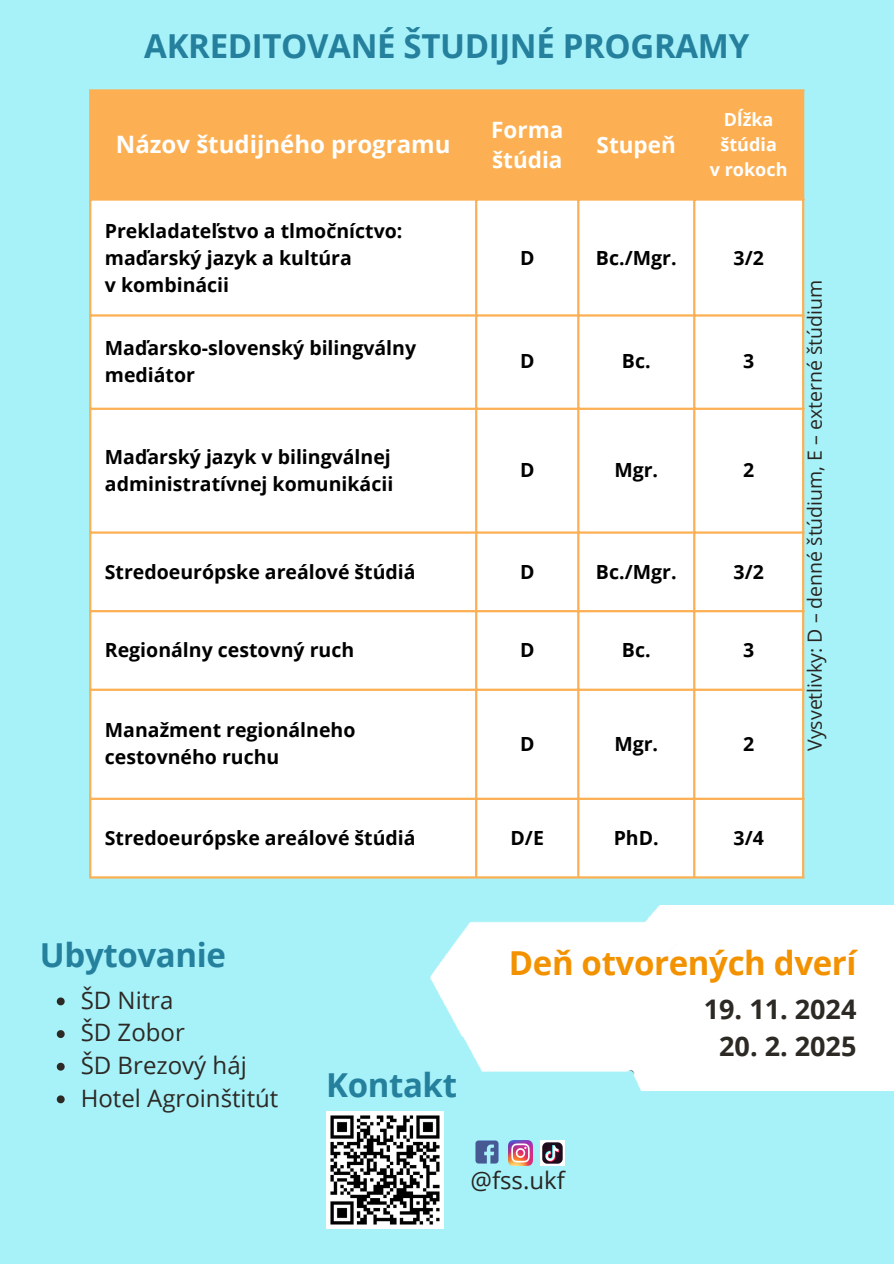
<style>
.page{position:relative;width:894px;height:1264px;background:#fff}
.page>*{position:absolute;margin:0;border:0;box-sizing:border-box;transform-origin:0 0}
.t1{font:700 33px "Open Sans";letter-spacing:-.01em;color:#24809c}
.t2{font:700 33px "Open Sans";letter-spacing:-.01em;color:#f39200}
.t3{font:700 27px "Open Sans";color:#2d2924}
.t4{font:24px "Open Sans";color:#2d2924}
.t5{font:700 24px "Open Sans";color:#fff}
.t6{font:24px "Open Sans";color:#282621}
.t7{font:700 22.5px/30.3px "Open Sans";color:#fff}
.t8{font:700 19.5px/27px "Open Sans";color:#000}
.t9{font:19.5px "Open Sans";color:#282621}
.t10{font:700 18px/24.8px "Open Sans";color:#fff}
</style>
<div class="page">
<div style="left:0;top:0;width:893px;height:1263px;background:#a7f1f9"></div>
<div style="left:91px;top:92px;width:710px;height:106px;background:#fcb053"></div>
<div style="left:91px;top:201px;width:710px;height:675px;background:#fff"></div>
<hr style="left:89px;top:92px;width:2px;height:784px;background:#fcb053">
<hr style="left:475px;top:92px;width:2px;height:784px;background:#fcb053">
<hr style="left:577px;top:92px;width:2px;height:784px;background:#fcb053">
<hr style="left:693px;top:92px;width:2px;height:784px;background:#fcb053">
<hr style="left:801px;top:92px;width:3px;height:784px;background:#fcb053">
<hr style="left:89px;top:89px;width:715px;height:3px;background:#fcb053">
<hr style="left:89px;top:198px;width:715px;height:3px;background:#fcb053">
<hr style="left:89px;top:314px;width:715px;height:2px;background:#fcb053">
<hr style="left:89px;top:407px;width:715px;height:3px;background:#fcb053">
<hr style="left:89px;top:531px;width:715px;height:2px;background:#fcb053">
<hr style="left:89px;top:610px;width:715px;height:2px;background:#fcb053">
<hr style="left:89px;top:688px;width:715px;height:3px;background:#fcb053">
<hr style="left:89px;top:797px;width:715px;height:3px;background:#fcb053">
<hr style="left:89px;top:876px;width:715px;height:2px;background:#fcb053">
<img style="left:508px;top:1140px;width:24px;height:25px">
<img style="left:475px;top:1140px;width:24px;height:24px">
<img style="left:540px;top:1140px;width:24px;height:25px">
<img style="left:326px;top:1111px;width:117px;height:117px">
<img style="left:430px;top:905px;width:463px;height:100px">
<img style="left:445px;top:943px;width:448px;height:147px">
<svg style="left:57px;top:997px;width:8px;height:8px"></svg>
<svg style="left:57px;top:1030px;width:8px;height:8px"></svg>
<svg style="left:57px;top:1062px;width:8px;height:8px"></svg>
<svg style="left:57px;top:1095px;width:8px;height:8px"></svg>
<p class="t1" style="left:144px;top:23px;width:606px">AKREDITOVANÉ ŠTUDIJNÉ PROGRAMY</p>
<h1 class="t5" style="left:116px;top:128px;width:336px">Názov študijného programu</h1>
<p class="t8" style="left:105px;top:217px;width:299px">Prekladateľstvo a tlmočníctvo: maďarský jazyk a kultúra</p>
<p class="t8" style="left:105px;top:271px;width:126px">v kombinácii</p>
<p class="t8" style="left:105px;top:334px;width:313px">Maďarsko-slovenský bilingválny mediátor</p>
<p class="t8" style="left:105px;top:443px;width:290px">Maďarský jazyk v bilingválnej administratívnej komunikácii</p>
<p class="t7" style="left:491px;top:114px;width:74px">Forma štúdia</p>
<p class="t7" style="left:596px;top:130px;width:81px">Stupeň</p>
<p class="t10" style="left:720px;top:107px;width:58px">Dĺžka štúdia</p>
<p class="t10" style="left:709px;top:157px;width:79px">v rokoch</p>
<p class="t8" style="left:520px;top:244px;width:16px">D</p>
<p class="t8" style="left:595px;top:244px;width:82px">Bc./Mgr.</p>
<p class="t8" style="left:733px;top:244px;width:32px">3/2</p>
<p class="t8" style="left:520px;top:347px;width:16px">D</p>
<p class="t8" style="left:621px;top:347px;width:30px">Bc.</p>
<p class="t8" style="left:743px;top:347px;width:13px">3</p>
<p class="t8" style="left:520px;top:456px;width:16px">D</p>
<p class="t8" style="left:614px;top:456px;width:45px">Mgr.</p>
<p class="t8" style="left:743px;top:456px;width:13px">2</p>
<p class="t8" style="left:105px;top:557px;width:312px">Stredoeurópske areálové štúdiá</p>
<p class="t8" style="left:520px;top:557px;width:16px">D</p>
<p class="t8" style="left:595px;top:557px;width:82px">Bc./Mgr.</p>
<p class="t8" style="left:733px;top:557px;width:32px">3/2</p>
<p class="t8" style="left:105px;top:636px;width:251px">Regionálny cestovný ruch</p>
<p class="t8" style="left:520px;top:636px;width:16px">D</p>
<p class="t8" style="left:621px;top:636px;width:30px">Bc.</p>
<p class="t8" style="left:743px;top:636px;width:13px">3</p>
<p class="t8" style="left:105px;top:716px;width:252px">Manažment regionálneho cestovného ruchu</p>
<p class="t8" style="left:520px;top:729px;width:16px">D</p>
<p class="t8" style="left:614px;top:729px;width:45px">Mgr.</p>
<p class="t8" style="left:743px;top:729px;width:13px">2</p>
<p class="t9" style="left:800px;top:751px;width:472px;rotate:-90deg">Vysvetlivky: D – denné štúdium, E – externé štúdium</p>
<p class="t8" style="left:105px;top:824px;width:312px">Stredoeurópske areálové štúdiá</p>
<p class="t8" style="left:510px;top:824px;width:35px">D/E</p>
<p class="t8" style="left:613px;top:824px;width:47px">PhD.</p>
<p class="t8" style="left:733px;top:824px;width:32px">3/4</p>
<p class="t1" style="left:40px;top:931px;width:187px">Ubytovanie</p>
<p class="t4" style="left:81px;top:983px;width:94px">ŠD Nitra</p>
<h2 class="t4" style="left:81px;top:1015px;width:106px">ŠD Zobor</h2>
<p class="t4" style="left:81px;top:1048px;width:167px">ŠD Brezový háj</p>
<p class="t4" style="left:81px;top:1080px;width:199px">Hotel Agroinštitút</p>
<p class="t1" style="left:326px;top:1062px;width:132px">Kontakt</p>
<p class="t2" style="left:508px;top:940px;width:349px">Deň otvorených dverí</p>
<h2 class="t3" style="left:703px;top:989px;width:154px">19. 11. 2024</h2>
<h3 class="t3" style="left:719px;top:1026px;width:139px">20. 2. 2025</h3>
<h2 class="t6" style="left:470px;top:1163px;width:96px">@fss.ukf</h2>
</div>
